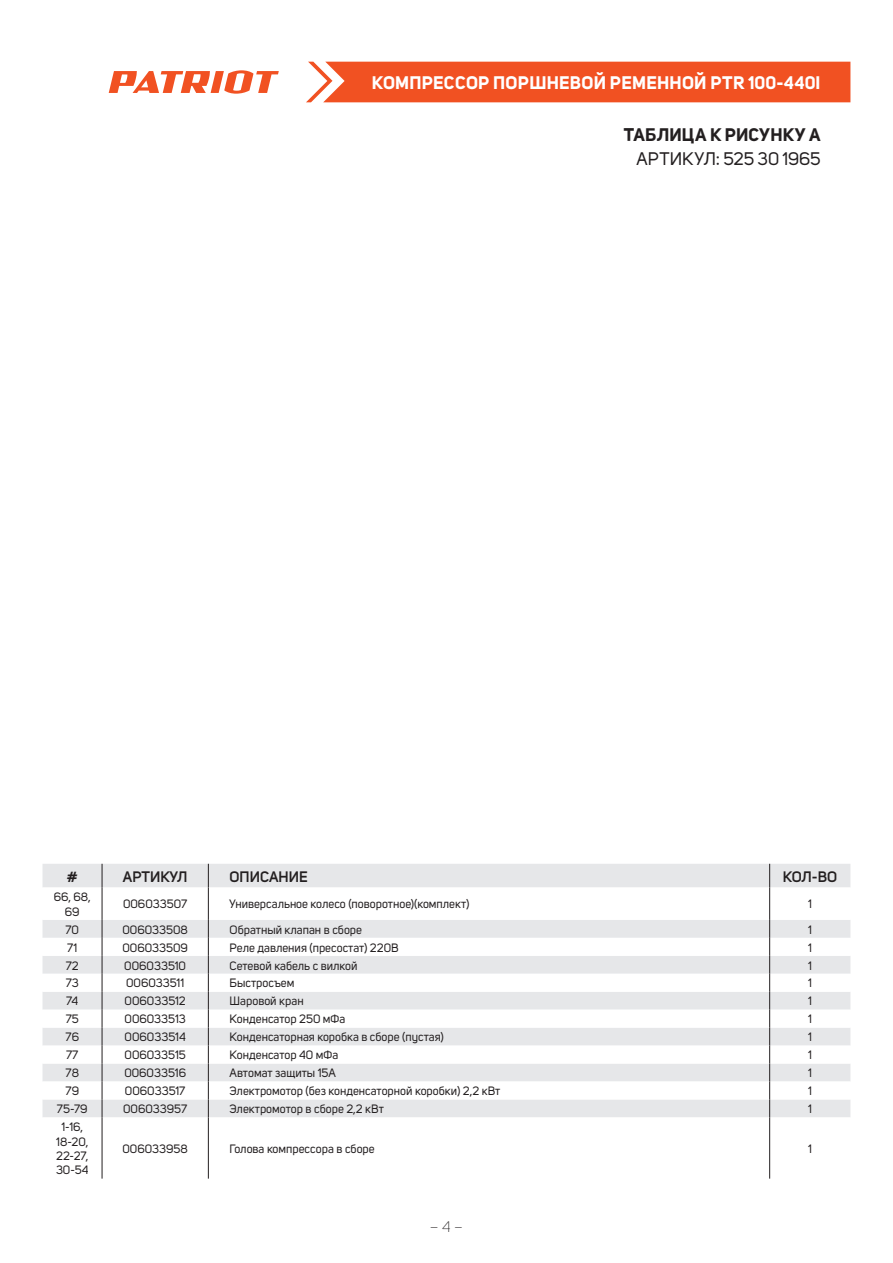
<style>
.page{position:relative;width:893px;height:1263px;background:#fff}
.page>*{position:absolute;margin:0;border:0;box-sizing:border-box;transform-origin:0 0}
.t1{font:700 18px "Uni Sans";letter-spacing:.015em;color:#fff}
.t2{font:18px "Uni Sans";letter-spacing:-.005em;color:#231f20}
.t3{font:700 18px "Uni Sans";letter-spacing:.02em;color:#231f20}
.t4{font:600 15px "Uni Sans";color:#231f20}
.t5{font:300 15px "Uni Sans";color:#231f20}
.t6{font:12px/14.4px "Uni Sans";color:#231f20;text-align:center}
</style>
<div class="page">
<div style="left:306px;top:62px;width:544px;height:40px;background:#f15122"></div>
<svg style="left:109px;top:70px;width:170px;height:24px"></svg>
<div style="left:43px;top:864px;width:807px;height:23px;background:#e6e7e9"></div>
<svg style="left:43px;top:887px;width:807px;height:291px"></svg>
<svg style="left:102px;top:864px;width:1px;height:23px"></svg>
<svg style="left:208px;top:864px;width:1px;height:23px"></svg>
<svg style="left:769px;top:864px;width:1px;height:23px"></svg>
<hr style="left:102px;top:887px;width:1px;height:33px;background:#231f20">
<hr style="left:208px;top:887px;width:1px;height:33px;background:#231f20">
<hr style="left:769px;top:887px;width:1px;height:33px;background:#231f20">
<svg style="left:102px;top:920px;width:1px;height:197px"></svg>
<svg style="left:208px;top:920px;width:1px;height:197px"></svg>
<svg style="left:769px;top:920px;width:1px;height:197px"></svg>
<hr style="left:102px;top:1117px;width:1px;height:61px;background:#231f20">
<hr style="left:208px;top:1117px;width:1px;height:61px;background:#231f20">
<hr style="left:769px;top:1117px;width:1px;height:61px;background:#231f20">
<h1 class="t1" style="left:372px;top:72px;width:450px">КОМПРЕССОР ПОРШНЕВОЙ РЕМЕННОЙ PTR 100-440I</h1>
<h1 class="t3" style="left:624px;top:123px;width:198px">ТАБЛИЦА К РИСУНКУ A</h1>
<h1 class="t2" style="left:636px;top:148px;width:186px">АРТИКУЛ: 525 30 1965</h1>
<p class="t4" style="left:67px;top:867px;width:12px">#</p>
<p class="t4" style="left:123px;top:867px;width:66px">АРТИКУЛ</p>
<p class="t4" style="left:230px;top:867px;width:80px">ОПИСАНИЕ</p>
<p class="t4" style="left:783px;top:867px;width:56px">КОЛ-ВО</p>
<p class="t6" style="left:54px;top:890px;width:39px">66, 68,<br>69</p>
<p class="t6" style="left:123px;top:897px;width:66px">006033507</p>
<p class="t6" style="left:230px;top:897px;width:241px">Универсальное колесо (поворотное)(комплект)</p>
<p class="t6" style="left:808px;top:897px;width:5px">1</p>
<p class="t6" style="left:65px;top:922px;width:15px">70</p>
<p class="t6" style="left:122px;top:922px;width:67px">006033508</p>
<p class="t6" style="left:230px;top:922px;width:134px">Обратный клапан в сборе</p>
<p class="t6" style="left:808px;top:922px;width:5px">1</p>
<p class="t6" style="left:67px;top:940px;width:11px">71</p>
<p class="t6" style="left:122px;top:940px;width:67px">006033509</p>
<p class="t6" style="left:230px;top:940px;width:170px">Реле давления (пресостат) 220В</p>
<p class="t6" style="left:808px;top:940px;width:5px">1</p>
<p class="t6" style="left:66px;top:958px;width:14px">72</p>
<p class="t6" style="left:124px;top:958px;width:63px">006033510</p>
<p class="t6" style="left:230px;top:958px;width:129px">Сетевой кабель с вилкой</p>
<p class="t6" style="left:808px;top:958px;width:5px">1</p>
<p class="t6" style="left:66px;top:976px;width:15px">73</p>
<p class="t6" style="left:126px;top:976px;width:60px">006033511</p>
<p class="t6" style="left:230px;top:976px;width:66px">Быстросъем</p>
<p class="t6" style="left:808px;top:976px;width:5px">1</p>
<p class="t6" style="left:66px;top:994px;width:14px">74</p>
<p class="t6" style="left:125px;top:994px;width:63px">006033512</p>
<p class="t6" style="left:230px;top:994px;width:76px">Шаровой кран</p>
<p class="t6" style="left:808px;top:994px;width:5px">1</p>
<p class="t6" style="left:66px;top:1012px;width:15px">75</p>
<p class="t6" style="left:125px;top:1012px;width:63px">006033513</p>
<p class="t6" style="left:230px;top:1012px;width:117px">Конденсатор 250 мФа</p>
<p class="t6" style="left:808px;top:1012px;width:5px">1</p>
<p class="t6" style="left:66px;top:1030px;width:15px">76</p>
<p class="t6" style="left:125px;top:1030px;width:63px">006033514</p>
<p class="t6" style="left:230px;top:1030px;width:216px">Конденсаторная коробка в сборе (пустая)</p>
<p class="t6" style="left:808px;top:1030px;width:5px">1</p>
<p class="t6" style="left:66px;top:1048px;width:14px">77</p>
<p class="t6" style="left:125px;top:1048px;width:63px">006033515</p>
<p class="t6" style="left:230px;top:1048px;width:110px">Конденсатор 40 мФа</p>
<p class="t6" style="left:808px;top:1048px;width:5px">1</p>
<p class="t6" style="left:66px;top:1066px;width:15px">78</p>
<p class="t6" style="left:124px;top:1066px;width:63px">006033516</p>
<p class="t6" style="left:230px;top:1066px;width:108px">Автомат защиты 15A</p>
<p class="t6" style="left:808px;top:1066px;width:5px">1</p>
<p class="t6" style="left:66px;top:1084px;width:15px">79</p>
<p class="t6" style="left:125px;top:1084px;width:62px">006033517</p>
<p class="t6" style="left:230px;top:1084px;width:272px">Электромотор (без конденсаторной коробки) 2,2 кВт</p>
<p class="t6" style="left:808px;top:1084px;width:5px">1</p>
<p class="t6" style="left:57px;top:1102px;width:32px">75-79</p>
<p class="t6" style="left:123px;top:1102px;width:66px">006033957</p>
<p class="t6" style="left:230px;top:1102px;width:156px">Электромотор в сборе 2,2 кВт</p>
<p class="t6" style="left:808px;top:1102px;width:5px">1</p>
<p class="t6" style="left:56px;top:1120px;width:34px">1-16,<br>18-20,<br>22-27,<br>30-54</p>
<p class="t6" style="left:122px;top:1141px;width:67px">006033958</p>
<p class="t6" style="left:230px;top:1141px;width:147px">Голова компрессора в сборе</p>
<p class="t6" style="left:808px;top:1141px;width:5px">1</p>
<p class="t5" style="left:430px;top:1218px;width:35px">– 4 –</p>
</div>
